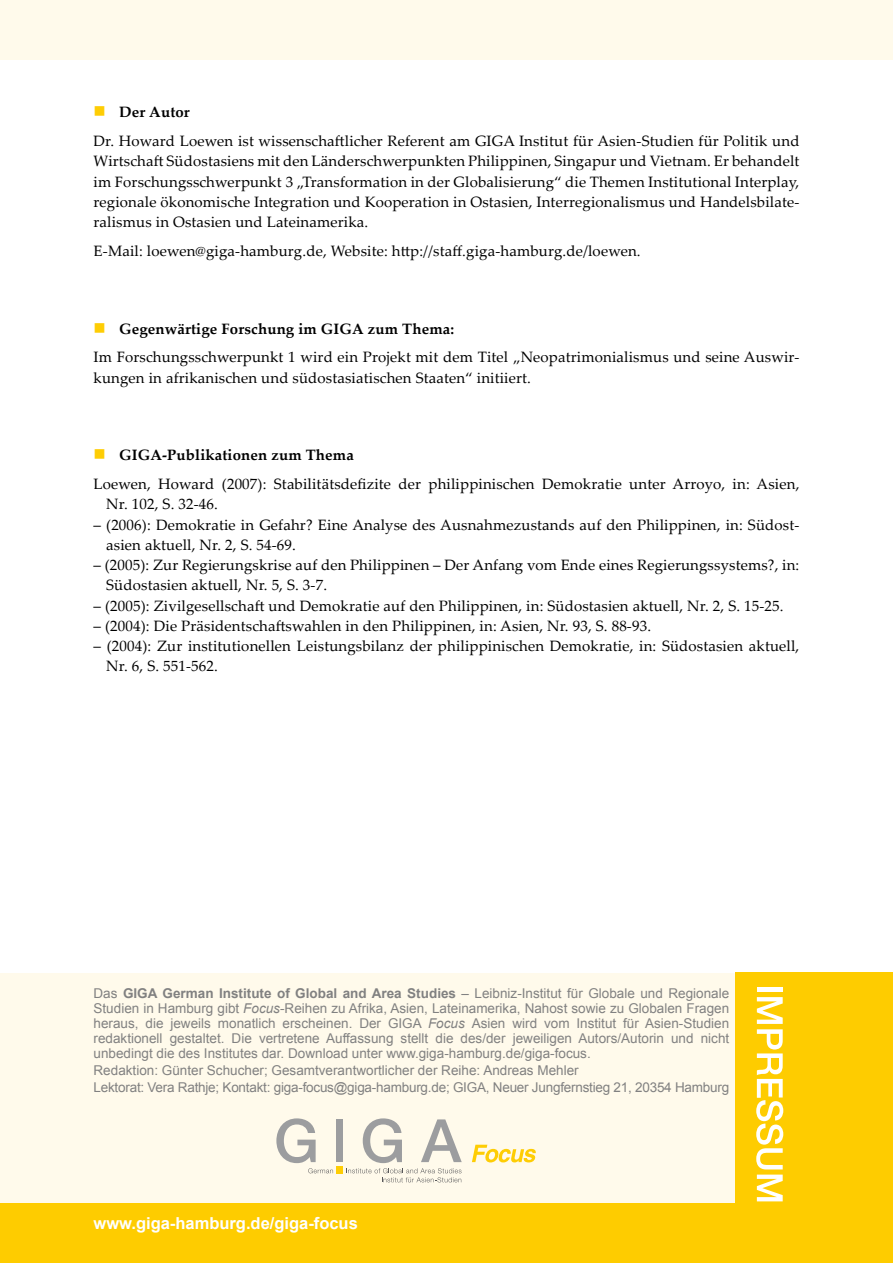
<style>
.page{position:relative;width:893px;height:1263px;background:#fff}
.page>*{position:absolute;margin:0;border:0;box-sizing:border-box;transform-origin:0 0}
.t1{font:700 16.5px "Arial";color:#fff}
.t2{font:16.5px "Wingdings";color:#fecd04}
.t3{font:15px/20.2px "Palatino Linotype";letter-spacing:.01em;color:#000}
.t4{font:700 15px "Palatino Linotype";letter-spacing:.01em;color:#000}
.t5{font:13.5px/15px "Arial";color:#818181;text-align:justify}
.s1{font-weight:700}
.s2{font-style:italic}
</style>
<div class="page">
<div style="left:0;top:973px;width:892px;height:290px;background:#fffaeb"></div>
<div style="left:736px;top:972px;width:157px;height:291px;background:#fecc00"></div>
<div style="left:757px;top:987px;width:26px;height:5px;background:#fff"></div>
<svg style="left:756px;top:997px;width:27px;height:204px"></svg>
<div style="left:0;top:1204px;width:741px;height:59px;background:#fecc00"></div>
<div style="left:0;top:1px;width:893px;height:59px;background:#fffaeb"></div>
<div style="left:336px;top:1119px;width:7px;height:43px;background:#9c9d9f"></div>
<svg style="left:276px;top:1118px;width:57px;height:55px"></svg>
<svg style="left:346px;top:1118px;width:116px;height:64px"></svg>
<div style="left:336px;top:1166px;width:7px;height:7px;background:#fecd04"></div>
<svg style="left:472px;top:1145px;width:64px;height:17px"></svg>
<p class="t2" style="left:94px;top:102px;width:14px">■</p>
<p class="t4" style="left:119px;top:102px;width:72px">Der Autor</p>
<p class="t3" style="left:94px;top:130px;width:707px;text-align:justify">Dr. Howard Loewen ist wissenschaftlicher Referent am GIGA Institut für Asien-Studien für Politik und Wirtschaft Südostasiens mit den Länderschwerpunkten Philippinen, Singapur und Vietnam. Er behandelt im Forschungsschwerpunkt 3 „Transformation in der Globalisierung“ die Themen Institutional Interplay, regionale ökonomische Integration und Kooperation in Ostasien, Interregionalismus und Handelsbilate&shy;ralismus in Ostasien und Lateinamerika.</p>
<p class="t3" style="left:94px;top:240px;width:549px">E-Mail: loewen@giga-hamburg.de, Website: http://staff.giga-hamburg.de/loewen.</p>
<p class="t4" style="left:119px;top:318px;width:337px">Gegenwärtige Forschung im GIGA zum Thema:</p>
<p class="t3" style="left:94px;top:346px;width:707px">Im Forschungsschwerpunkt 1 wird ein Projekt mit dem Titel „Neopatrimonialismus und seine Auswir&shy;kungen in afrikanischen und südostasiatischen Staaten“ initiiert.</p>
<p class="t2" style="left:94px;top:319px;width:14px">■</p>
<p class="t4" style="left:119px;top:445px;width:236px">GIGA-Publikationen zum Thema</p>
<p class="t3" style="left:106px;top:473px;width:695px;text-indent:-13px">Loewen, Howard (2007): Stabilitätsdefizite der philippinischen Demokratie unter Arroyo, in: Asien,<br>Nr. 102, S. 32-46.</p>
<p class="t3" style="left:106px;top:514px;width:694px;text-indent:-13px">– (2006): Demokratie in Gefahr? Eine Analyse des Ausnahmezustands auf den Philippinen, in: Südost&shy;asien aktuell, Nr. 2, S. 54-69.</p>
<p class="t3" style="left:106px;top:554px;width:694px;text-indent:-13px">– (2005): Zur Regierungskrise auf den Philippinen – Der Anfang vom Ende eines Regierungssystems?, in:<br>Südostasien aktuell, Nr. 5, S. 3-7.</p>
<p class="t3" style="left:94px;top:595px;width:692px">– (2005): Zivilgesellschaft und Demokratie auf den Philippinen, in: Südostasien aktuell, Nr. 2, S. 15-25.</p>
<p class="t3" style="left:94px;top:615px;width:559px">– (2004): Die Präsidentschaftswahlen in den Philippinen, in: Asien, Nr. 93, S. 88-93.</p>
<p class="t3" style="left:106px;top:635px;width:695px;text-indent:-13px">– (2004): Zur institutionellen Leistungsbilanz der philippinischen Demokratie, in: Südostasien aktuell,<br>Nr. 6, S. 551-562.</p>
<p class="t2" style="left:94px;top:445px;width:14px">■</p>
<p class="t5" style="left:94px;top:985px;width:637px">Das <span class="s1">GIGA German Institute of Global and Area Studies</span> – Leibniz-Institut für Globale und Regionale Studien in Hamburg gibt <span class="s2">Focus</span>-Reihen zu Afrika, Asien, Lateinamerika, Nahost sowie zu Globalen Fragen heraus, die jeweils monatlich erscheinen. Der GIGA <span class="s2">Focus</span> Asien wird vom Institut für Asien-Studien redaktionell gestaltet. Die vertretene Auffassung stellt die des/der jeweiligen Autors/Autorin und nicht unbedingt die des Institutes dar. Download unter www.giga-hamburg.de/giga-focus.</p>
<p class="t5" style="left:94px;top:1062px;width:637px;line-height:17.1px">Redaktion: Günter Schucher; Gesamtverantwortlicher der Reihe: Andreas Mehler<br>Lektorat: Vera Rathje; Kontakt: giga-focus@giga-hamburg.de; GIGA, Neuer Jungfernstieg 21, 20354 Hamburg</p>
<p class="t1" style="left:94px;top:1212px;width:266px">www.giga-hamburg.de/giga-focus</p>
</div>
